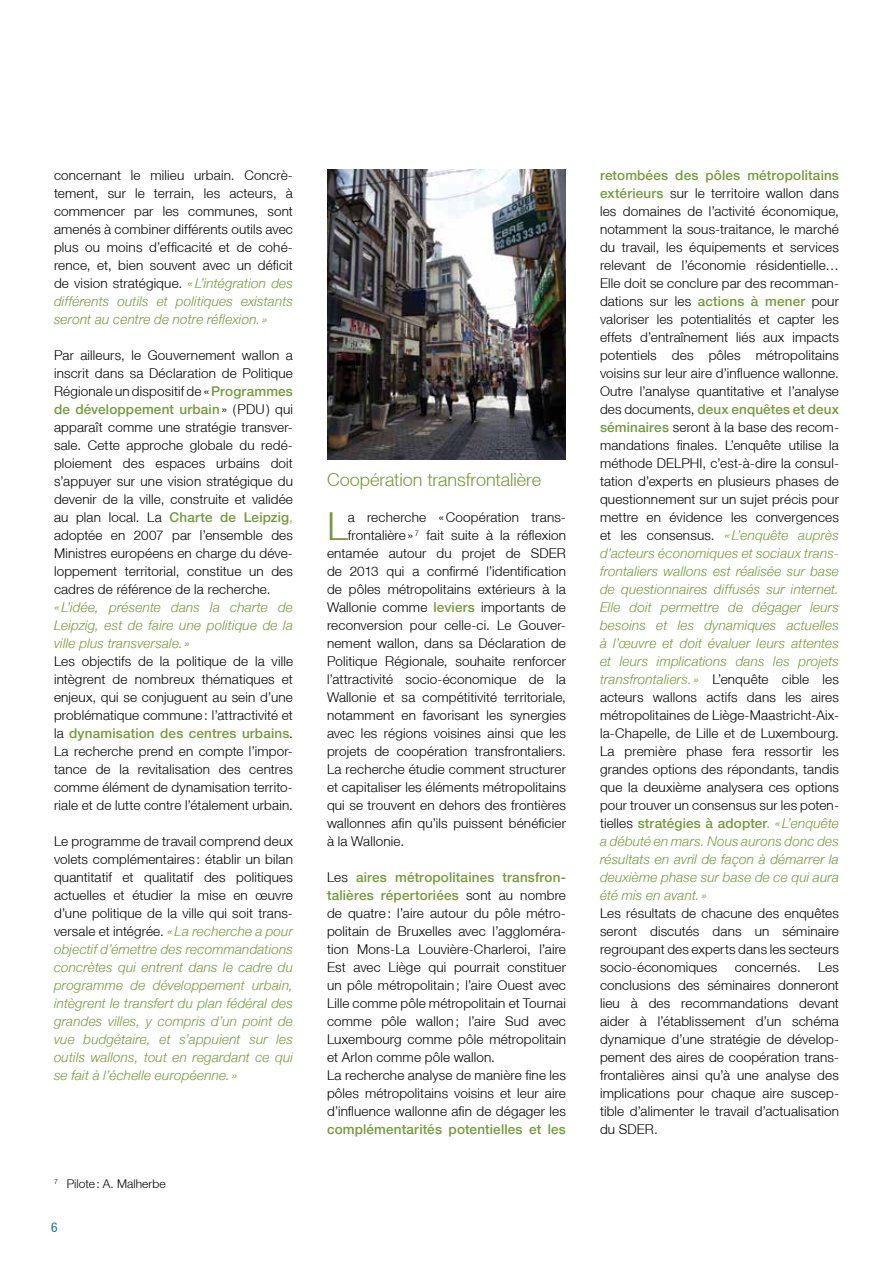
<style>
.page{position:relative;width:893px;height:1263px;background:#fff}
.page>*{position:absolute;margin:0;border:0;box-sizing:border-box;transform-origin:0 0}
.t1{font:300 38.7px "Helvetica Neue LT";color:#759939}
.t2{font:300 18px "Helvetica Neue LT";color:#759939}
.t3{font:300 13.5px/18px "Helvetica Neue LT";letter-spacing:.015em;color:#000;text-align:justify}
.t4{font:italic 300 13.5px/18px "Helvetica Neue LT";letter-spacing:.015em;color:#759939;text-align:justify}
.t5{font:500 13.5px "Helvetica Neue LT";letter-spacing:.01em;color:#759939}
.t6{font:condensed 13.5px "Helvetica Neue LT";color:#0078ae}
.t7{font:300 12px "Helvetica Neue LT";letter-spacing:.005em;color:#000}
.s1{font-style:italic;color:#759939}
.s2{font-weight:500;color:#759939}
.s3{color:#759939}
.s4{font-style:normal;color:#000}
</style>
<div class="page">
<img style="left:327px;top:169px;width:239px;height:291px">
<p class="t3" style="left:54px;top:166px;width:240px">concernant le milieu urbain. Concrè&shy;tement, sur le terrain, les acteurs, à commencer par les communes, sont amenés à combiner différents outils avec plus ou moins d’efficacité et de cohé&shy;rence, et, bien souvent avec un déficit de vision stratégique. <span class="s1">«L’intégration des différents outils et politiques existants seront au centre de notre réflexion. »</span></p>
<p class="t3" style="left:54px;top:346px;width:240px">Par ailleurs, le Gouvernement wallon a inscrit dans sa Déclaration de Politique Régionale un dispositif de «<span class="s2">Programmes de développement urbain</span>» (PDU) qui apparaît comme une stratégie transver&shy;sale. Cette approche globale du redé&shy;ploiement des espaces urbains doit s’appuyer sur une vision stratégique du devenir de la ville, construite et validée au plan local. La <span class="s2">Charte de Leipzig</span><span class="s3">, </span>adoptée en 2007 par l’ensemble des Ministres européens en charge du déve&shy;loppement territorial, constitue un des cadres de référence de la recherche.</p>
<p class="t4" style="left:54px;top:598px;width:240px">«L’idée, présente dans la charte de Leipzig, est de faire une politique de la ville plus transversale.»</p>
<p class="t3" style="left:54px;top:652px;width:240px">Les objectifs de la politique de la ville intègrent de nombreux thématiques et enjeux, qui se conjuguent au sein d’une problématique commune: l’attractivité et la <span class="s2">dynamisation des centres urbains</span>.<br>La recherche prend en compte l’impor&shy;tance de la revitalisation des centres comme élément de dynamisation territo&shy;riale et de lutte contre l’étalement urbain.</p>
<p class="t4" style="left:54px;top:832px;width:240px"><span class="s4">Le programme de travail comprend deux volets complémentaires : établir un bilan quantitatif et qualitatif des politiques actuelles et étudier la mise en œuvre d’une politique de la ville qui soit trans&shy;versale et intégrée.</span> «La recherche a pour objectif d’émettre des recommandations concrètes qui entrent dans le cadre du programme de développement urbain, intègrent le transfert du plan fédéral des grandes villes, y compris d’un point de vue budgétaire, et s’appuient sur les outils wallons, tout en regardant ce qui se fait à l’échelle européenne.»</p>
<p class="t7" style="left:54px;top:1177px;width:113px"><sup>7</sup> Pilote: A. Malherbe</p>
<p class="t6" style="left:51px;top:1220px;width:8px">6</p>
<h2 class="t2" style="left:327px;top:469px;width:216px">Coopération transfrontalière</h2>
<h1 class="t1" style="left:327px;top:503px;width:22px">L</h1>
<p class="t3" style="left:348px;top:508px;width:220px">a recherche «Coopération trans-</p>
<p class="t3" style="left:348px;top:526px;width:220px">frontalière» <sup>7</sup> fait suite à la réflexion</p>
<p class="t3" style="left:327px;top:544px;width:240px">entamée autour du projet de SDER</p>
<p class="t3" style="left:327px;top:562px;width:240px">de 2013 qui a confirmé l’identification</p>
<p class="t3" style="left:327px;top:580px;width:240px">de pôles métropolitains extérieurs à la</p>
<p class="t3" style="left:327px;top:598px;width:240px">Wallonie comme <span class="s2">leviers</span> importants de</p>
<p class="t3" style="left:327px;top:616px;width:240px">reconversion pour celle-ci. Le Gouver-</p>
<p class="t3" style="left:327px;top:634px;width:240px">nement wallon, dans sa Déclaration de</p>
<p class="t3" style="left:327px;top:652px;width:240px">Politique Régionale, souhaite renforcer</p>
<p class="t3" style="left:327px;top:670px;width:240px">l’attractivité socio-économique de la</p>
<p class="t3" style="left:327px;top:688px;width:240px">Wallonie et sa compétitivité territoriale,</p>
<p class="t3" style="left:327px;top:706px;width:240px">notamment en favorisant les synergies</p>
<p class="t3" style="left:327px;top:724px;width:240px">avec les régions voisines ainsi que les</p>
<p class="t3" style="left:327px;top:742px;width:240px">projets de coopération transfrontaliers.</p>
<p class="t3" style="left:327px;top:760px;width:240px">La recherche étudie comment structurer</p>
<p class="t3" style="left:327px;top:778px;width:240px">et capitaliser les éléments métropolitains</p>
<p class="t3" style="left:327px;top:796px;width:240px">qui se trouvent en dehors des frontières</p>
<p class="t3" style="left:327px;top:814px;width:240px">wallonnes afin qu’ils puissent bénéficier</p>
<p class="t3" style="left:327px;top:832px;width:79px">à la Wallonie.</p>
<p class="t3" style="left:327px;top:868px;width:240px;text-align:left">Les <span class="s2">aires métropolitaines transfron&shy;talières répertoriées</span> sont au nombre de quatre: l’aire autour du pôle métro&shy;politain de Bruxelles avec l’aggloméra&shy;tion Mons-La Louvière-Charleroi, l’aire Est avec Liège qui pourrait constituer un pôle métropolitain; l’aire Ouest avec Lille comme pôle métropolitain et Tournai comme pôle wallon; l’aire Sud avec Luxembourg comme pôle métropolitain et Arlon comme pôle wallon.<br>La recherche analyse de manière fine les pôles métropolitains voisins et leur aire d’influence wallonne afin de dégager les</p>
<p class="t5" style="left:327px;top:1121px;width:240px">complémentarités potentielles et les</p>
<p class="t3" style="left:600px;top:166px;width:240px"><span class="s2">retombées des pôles métropolitains extérieurs</span> sur le territoire wallon dans les domaines de l’activité économique, notamment la sous-traitance, le marché du travail, les équipements et services relevant de l’économie résidentielle… Elle doit se conclure par des recomman&shy;dations sur les <span class="s2">actions à mener</span> pour valoriser les potentialités et capter les effets d’entraînement liés aux impacts potentiels des pôles métropolitains voisins sur leur aire d’influence wallonne.<br>Outre l’analyse quantitative et l’analyse des documents, <span class="s2">deux enquêtes et deux séminaires</span> seront à la base des recom&shy;mandations finales. L’enquête utilise la méthode DELPHI, c’est-à-dire la consul&shy;tation d’experts en plusieurs phases de questionnement sur un sujet précis pour mettre en évidence les convergences et les consensus. <span class="s1">«L’enquête auprès d’acteurs économiques et sociaux trans&shy;frontaliers wallons est réalisée sur base de questionnaires diffusés sur internet.<br>Elle doit permettre de dégager leurs besoins et les dynamiques actuelles à l’œuvre et doit évaluer leurs attentes et leurs implications dans les projets transfrontaliers. »</span> L’enquête cible les acteurs wallons actifs dans les aires métropolitaines de Liège-Maastricht-Aix&shy;la-Chapelle, de Lille et de Luxembourg.<br>La première phase fera ressortir les grandes options des répondants, tandis que la deuxième analysera ces options pour trouver un consensus sur les poten&shy;tielles <span class="s2">stratégies à adopter</span><span class="s3">.</span> <span class="s1">«L’enquête a débuté en mars. Nous aurons donc des résultats en avril de façon à démarrer la deuxième phase sur base de ce qui aura été mis en avant. »</span></p>
<p class="t3" style="left:600px;top:904px;width:240px">Les résultats de chacune des enquêtes seront discutés dans un séminaire regroupant des experts dans les secteurs socio-économiques</p>
<p class="t3" style="left:735px;top:958px;width:68px">concernés.</p>
<p class="t3" style="left:600px;top:958px;width:240px;text-indent:218px">Les conclusions des séminaires donneront lieu à des recommandations devant aider à l’établissement d’un schéma dynamique d’une stratégie de dévelop&shy;pement des aires de coopération trans&shy;frontalières ainsi qu’à une analyse des implications pour chaque aire suscep&shy;tible d’alimenter le travail d’actualisation du SDER.</p>
</div>
